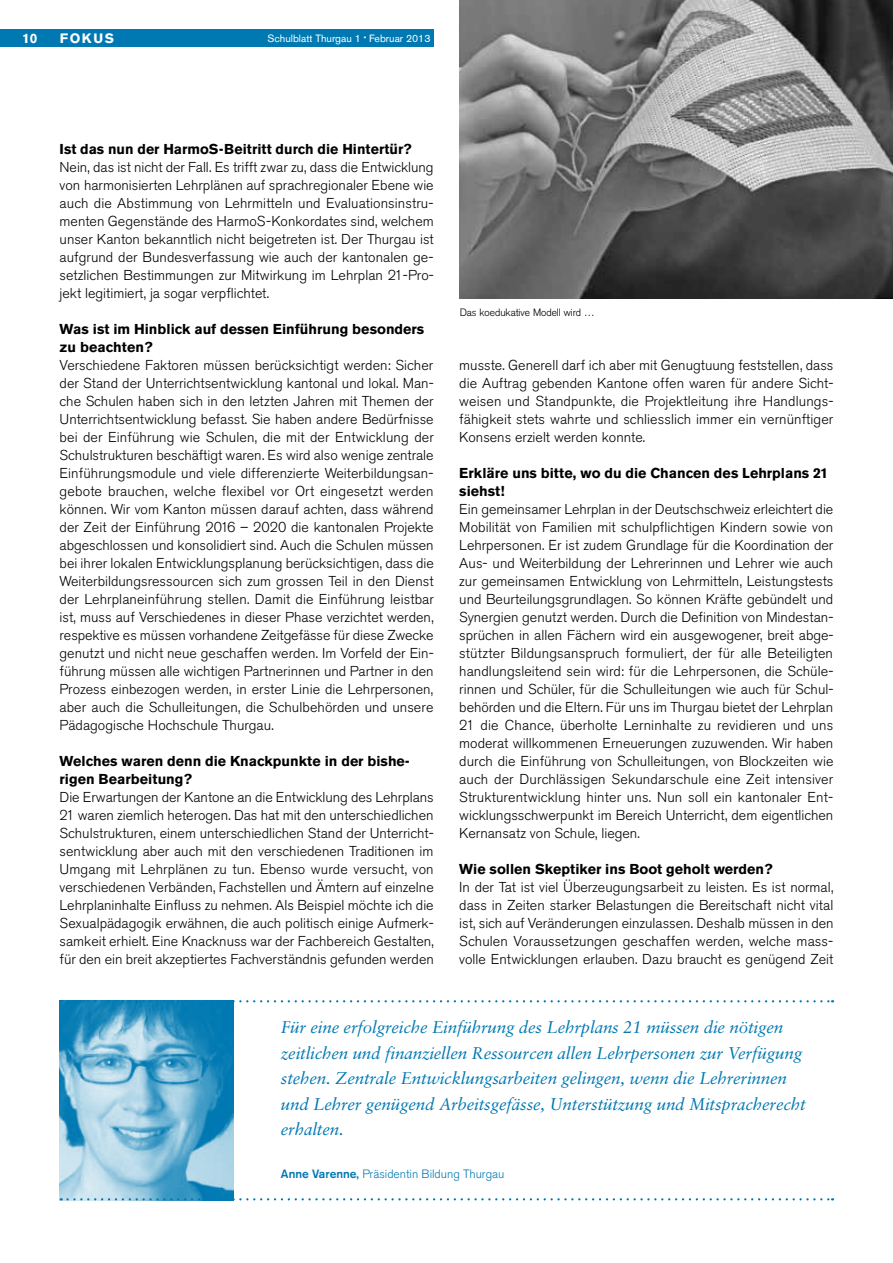
<style>
.page{position:relative;width:893px;height:1263px;background:#fff}
.page>*{position:absolute;margin:0;border:0;box-sizing:border-box;transform-origin:0 0}
.t1{font:italic 16.95px/25.5px "Sabon";letter-spacing:-.01em;color:#0079b2}
.t2{font:300 14.25px/18px "Akzidenz Grotesk BQ";color:#000;text-align:justify}
.t3{font:700 14.25px/18px "Akzidenz Grotesk BQ";color:#000}
.t4{font:700 13.5px "Akzidenz Grotesk BQ";letter-spacing:.12em;color:#fff}
.t5{font:300 12px "Akzidenz Grotesk BQ";color:#0079b2}
.t6{font:10.5px "Akzidenz Grotesk BQ";color:#fff}
.t7{font:300 10.5px "Akzidenz Grotesk";color:#000}
.s1{font-size:7.5px}
.s2{font-weight:500}
</style>
<div class="page">
<div style="left:0;top:30px;width:434px;height:17px;background:#0079b2"></div>
<img style="left:60px;top:1000px;width:174px;height:200px">
<svg style="left:61px;top:1198px;width:772px;height:2px"></svg>
<svg style="left:61px;top:1000px;width:772px;height:2px"></svg>
<img style="left:459px;top:0;width:434px;height:298px">
<p class="t4" style="left:22px;top:31px;width:17px">10</p>
<p class="t4" style="left:60px;top:31px;width:56px">Fokus</p>
<p class="t6" style="left:267px;top:32px;width:165px">Schulblatt Thurgau 1 <span class="s1">•</span> Februar 2013</p>
<p class="t3" style="left:60px;top:140px;width:354px">Ist das nun der HarmoS-Beitritt durch die Hintertür?</p>
<p class="t2" style="left:60px;top:158px;width:376px">Nein, das ist nicht der Fall. Es trifft zwar zu, dass die Entwicklung von harmonisierten Lehrplänen auf sprachregionaler Ebene wie auch die Abstimmung von Lehrmitteln und Evaluationsinstru&shy;menten Gegenstände des HarmoS-Konkordates sind, welchem unser Kanton bekanntlich nicht beigetreten ist. Der Thurgau ist aufgrund der Bundesverfassung wie auch der kantonalen ge&shy;setzlichen Bestimmungen zur Mitwirkung im Lehrplan 21-Pro&shy;jekt legitimiert, ja sogar verpflichtet.</p>
<p class="t3" style="left:60px;top:320px;width:366px">Was ist im Hinblick auf dessen Einführung besonders zu beachten?</p>
<p class="t2" style="left:60px;top:356px;width:376px">Verschiedene Faktoren müssen berücksichtigt werden: Sicher der Stand der U nterrichtsentwicklung kantonal und lokal. Man&shy;che Schulen haben sich in den letzten Jahren mit Themen der U nterrichtsentwicklung befasst. Sie haben andere Bedürfnisse bei der Einführung wie Schulen, die mit der Entwicklung der Schulstrukturen beschäftigt waren. Es wird also wenige zentrale Einführungsmodule und viele differenzierte Weiterbildungsan&shy;gebote brauchen, welche flexibel vor Ort eingesetzt werden können. Wir vom Kanton müssen darauf achten, dass während der Zeit der Einführung 2016 – 2020 die kantonalen Projekte abgeschlossen und konsolidiert sind. Auch die Schulen müssen bei ihrer lokalen Entwicklungsplanung berücksichtigen, dass die Weiterbildungsressourcen sich zum grossen Teil in den Dienst der Lehrplaneinführung stellen. Damit die Einführung leistbar ist, muss auf Verschiedenes in dieser Phase verzichtet werden, respektive es müssen vorhandene Zeitgefässe für diese Zwecke genutzt und nicht neue geschaffen werden. Im Vorfeld der Ein&shy;führung müssen alle wichtigen Partnerinnen und Partner in den Prozess einbezogen werden, in erster Linie die Lehrpersonen, aber auch die Schulleitungen, die Schulbehörden und unsere Pädagogische Hochschule Thurgau.</p>
<p class="t3" style="left:60px;top:752px;width:352px">Welches waren denn die Knackpunkte in der bishe&shy;rigen Bearbeitung?</p>
<p class="t2" style="left:60px;top:788px;width:376px">Die Erwartungen der Kantone an die Entwicklung des Lehrplans 21 waren ziemlich heterogen. Das hat mit den unterschiedlichen Schulstrukturen, einem unterschiedlichen Stand der U nterricht&shy;sentwicklung aber auch mit den verschiedenen Traditionen im U mgang mit Lehrplänen zu tun. Ebenso wurde versucht, von verschiedenen Verbänden, Fachstellen und Ämtern auf einzelne Lehrplaninhalte Einfluss zu nehmen. Als Beispiel möchte ich die Sexualpädagogik erwähnen, die auch politisch einige Aufmerk&shy;samkeit erhielt. Eine Knacknuss war der Fachbereich Gestalten, für den ein breit akzeptiertes Fachverständnis gefunden werden</p>
<p class="t7" style="left:460px;top:306px;width:136px">Das koedukative Modell wird …</p>
<p class="t2" style="left:459px;top:356px;width:376px">musste. Generell darf ich aber mit Genugtuung feststellen, dass die Auftrag gebenden Kantone offen waren für andere Sicht&shy;weisen und Standpunkte, die Projektleitung ihre Handlungs&shy;fähigkeit stets wahrte und schliesslich immer ein vernünftiger Konsens erzielt werden konnte.</p>
<p class="t3" style="left:459px;top:464px;width:370px">Erkläre uns bitte, wo du die Chancen des Lehrplans 21 siehst!</p>
<p class="t2" style="left:459px;top:500px;width:376px">Ein gemeinsamer Lehrplan in der Deutschschweiz erleichtert die Mobilität von Familien mit schulpflichtigen Kindern sowie von Lehrpersonen. Er ist zudem Grundlage für die Koordination der Aus- und Weiterbildung der Lehrerinnen und Lehrer wie auch zur gemeinsamen Entwicklung von Lehrmitteln, Leistungstests und Beurteilungsgrundlagen. So können Kräfte gebündelt und Synergien genutzt werden. Durch die Definition von Mindestan&shy;sprüchen in allen Fächern wird ein ausgewogener, breit abge&shy;stützter Bildungsanspruch formuliert, der für alle Beteiligten handlungsleitend sein wird: für die Lehrpersonen, die Schüle&shy;rinnen und Schüler, für die Schulleitungen wie auch für Schul&shy;behörden und die Eltern. Für uns im Thurgau bietet der Lehrplan 21 die Chance, überholte Lerninhalte zu revidieren und uns moderat willkommenen Erneuerungen zuzuwenden. Wir haben durch die Einführung von Schulleitungen, von Blockzeiten wie auch der Durchlässigen Sekundarschule eine Zeit intensiver Strukturentwicklung hinter uns. Nun soll ein kantonaler Ent&shy;wicklungsschwerpunkt im Bereich U nterricht, dem eigentlichen Kernansatz von Schule, liegen.</p>
<p class="t3" style="left:459px;top:860px;width:315px">Wie sollen Skeptiker ins Boot geholt werden?</p>
<p class="t2" style="left:459px;top:878px;width:376px">In der Tat ist viel Überzeugungsarbeit zu leisten. Es ist normal, dass in Zeiten starker Belastungen die Bereitschaft nicht vital ist, sich auf Veränderungen einzulassen. Deshalb müssen in den Schulen Voraussetzungen geschaffen werden, welche mass&shy;volle Entwicklungen erlauben. Dazu braucht es genügend Zeit</p>
<p class="t1" style="left:281px;top:1014px;width:526px">Für eine erfolgreiche Einführung des Lehrplans 21 müssen die nötigen zeitlichen und finanziellen Ressourcen allen Lehrpersonen zur Verfügung stehen. Zentrale Entwicklungsarbeiten gelingen, wenn die Lehrerinnen und Lehrer genügend Arbeitsgefässe, Unterstützung und Mitspracherecht erhalten.</p>
<p class="t5" style="left:281px;top:1167px;width:225px"><span class="s2">Anne Varenne,</span> Präsidentin Bildung Thurgau</p>
</div>
